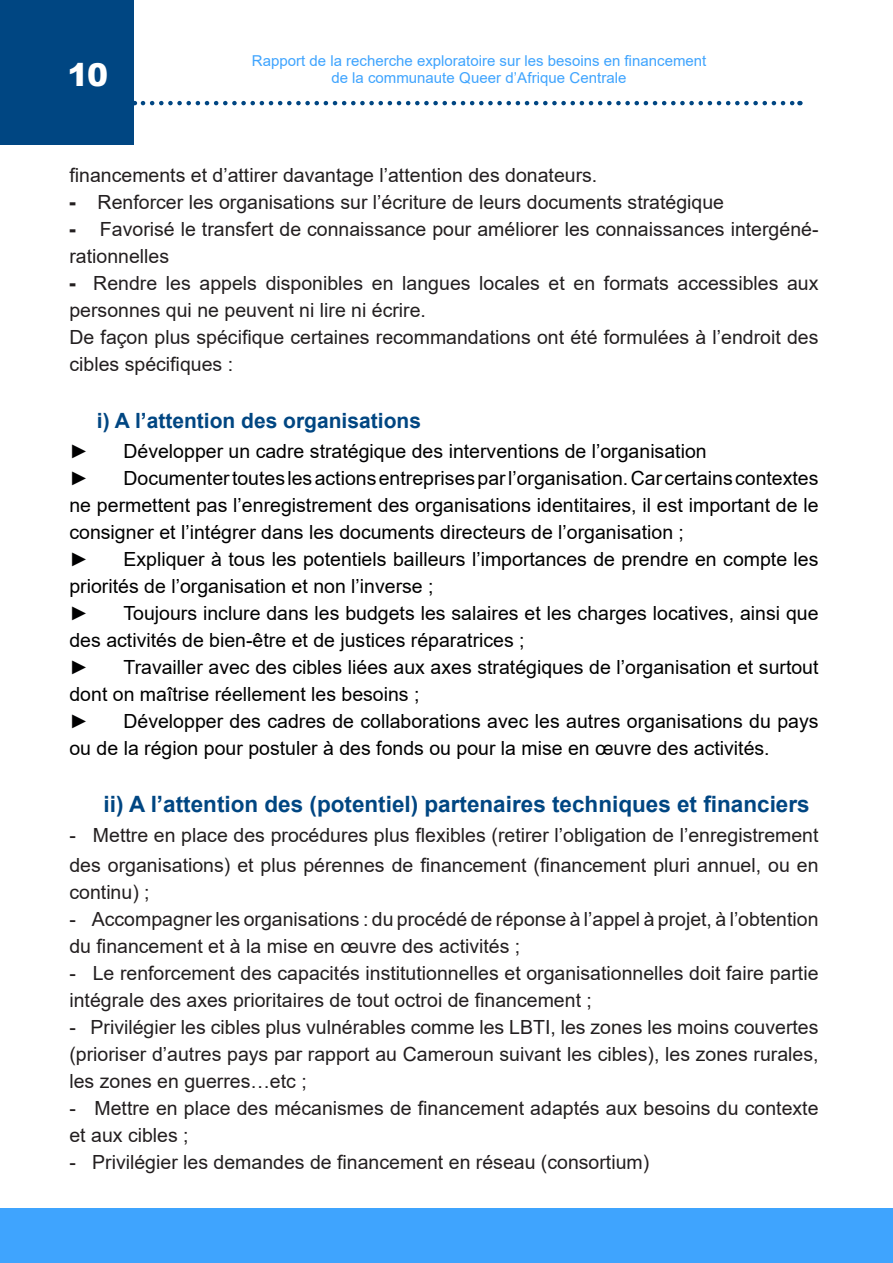
<style>
.page{position:relative;width:893px;height:1263px;background:#fff}
.page>*{position:absolute;margin:0;border:0;box-sizing:border-box;transform-origin:0 0}
.t1{font:900 31.5px "Arial";color:#fff}
.t2{font:700 22.5px "Arial";color:#004682}
.t3{font:700 21px "Arial";color:#004682}
.t4{font:19.5px/27px "Arial";color:#231f20}
.t5{font:19.5px/27px "Arial";color:#000001}
.t6{font:15px/16.5px "Arial";color:#3fa4fe;text-align:center}
.s1{font-weight:900}
</style>
<div class="page">
<div style="left:1px;top:0;width:133px;height:145px;background:#004682"></div>
<div style="left:0;top:1209px;width:893px;height:54px;background:#3fa4fe"></div>
<svg style="left:143px;top:101px;width:657px;height:4px"></svg>
<h1 class="t1" style="left:67px;top:52px;width:42px">10</h1>
<p class="t6" style="left:252px;top:53px;width:456px">Rapport de la recherche exploratoire sur les besoins en financement de la communaute Queer d’Afrique Centrale</p>
<p class="t4" style="left:69px;top:162px;width:529px">financements et d’attirer davantage l’attention des donateurs.</p>
<p class="t4" style="left:69px;top:189px;width:656px"><span class="s1">-</span> Renforcer les organisations sur l’écriture de leurs documents stratégique</p>
<p class="t4" style="left:69px;top:216px;width:751px"><span class="s1">-</span> Favorisé le transfert de connaissance pour améliorer les connaissances intergéné&shy;rationnelles</p>
<p class="t4" style="left:69px;top:270px;width:751px"><span class="s1">-</span> Rendre les appels disponibles en langues locales et en formats accessibles aux personnes qui ne peuvent ni lire ni écrire.</p>
<p class="t4" style="left:69px;top:324px;width:751px">De façon plus spécifique certaines recommandations ont été formulées à l’endroit des cibles spécifiques :</p>
<p class="t3" style="left:97px;top:406px;width:325px">i) A l’attention des organisations</p>
<p class="t5" style="left:69px;top:438px;width:21px">►</p>
<p class="t5" style="left:123px;top:438px;width:585px">Développer un cadre stratégique des interventions de l’organisation</p>
<p class="t5" style="left:69px;top:465px;width:21px">►</p>
<p class="t5" style="left:69px;top:465px;width:751px;text-align:justify;text-indent:54px">Documenter toutes les actions entreprises par l’organisation. Car certains contextes ne permettent pas l’enregistrement des organisations identitaires, il est important de le consigner et l’intégrer dans les documents directeurs de l’organisation ;</p>
<p class="t5" style="left:69px;top:546px;width:21px">►</p>
<p class="t5" style="left:69px;top:546px;width:751px;text-indent:54px">Expliquer à tous les potentiels bailleurs l’importances de prendre en compte les priorités de l’organisation et non l’inverse ;</p>
<p class="t5" style="left:69px;top:600px;width:21px">►</p>
<p class="t5" style="left:69px;top:600px;width:751px;text-indent:54px">Toujours inclure dans les budgets les salaires et les charges locatives, ainsi que des activités de bien-être et de justices réparatrices ;</p>
<p class="t5" style="left:69px;top:654px;width:21px">►</p>
<p class="t5" style="left:69px;top:654px;width:751px;text-indent:54px">Travailler avec des cibles liées aux axes stratégiques de l’organisation et surtout dont on maîtrise réellement les besoins ;</p>
<p class="t5" style="left:69px;top:708px;width:21px">►</p>
<p class="t5" style="left:69px;top:708px;width:751px;text-indent:54px">Développer des cadres de collaborations avec les autres organisations du pays ou de la région pour postuler à des fonds ou pour la mise en œuvre des activités.</p>
<p class="t2" style="left:104px;top:788px;width:707px">ii) A l’attention des (potentiel) partenaires techniques et financiers</p>
<p class="t4" style="left:69px;top:820px;width:751px;line-height:30px">- Mettre en place des procédures plus flexibles (retirer l’obligation de l’enregistrement des organisations) et plus pérennes de financement (financement pluri annuel, ou en</p>
<p class="t4" style="left:69px;top:879px;width:82px">continu) ;</p>
<p class="t4" style="left:69px;top:906px;width:751px">- Accompagner les organisations : du procédé de réponse à l’appel à projet, à l’obtention du financement et à la mise en œuvre des activités ;</p>
<p class="t4" style="left:69px;top:960px;width:750px">- Le renforcement des capacités institutionnelles et organisationnelles doit faire partie intégrale des axes prioritaires de tout octroi de financement ;</p>
<p class="t4" style="left:69px;top:1014px;width:751px;text-align:justify">- Privilégier les cibles plus vulnérables comme les LBTI, les zones les moins couvertes (prioriser d’autres pays par rapport au Cameroun suivant les cibles), les zones rurales, les zones en guerres…etc ;</p>
<p class="t4" style="left:69px;top:1095px;width:751px">- Mettre en place des mécanismes de financement adaptés aux besoins du contexte et aux cibles ;</p>
<p class="t4" style="left:69px;top:1149px;width:581px">- Privilégier les demandes de financement en réseau (consortium)</p>
</div>
